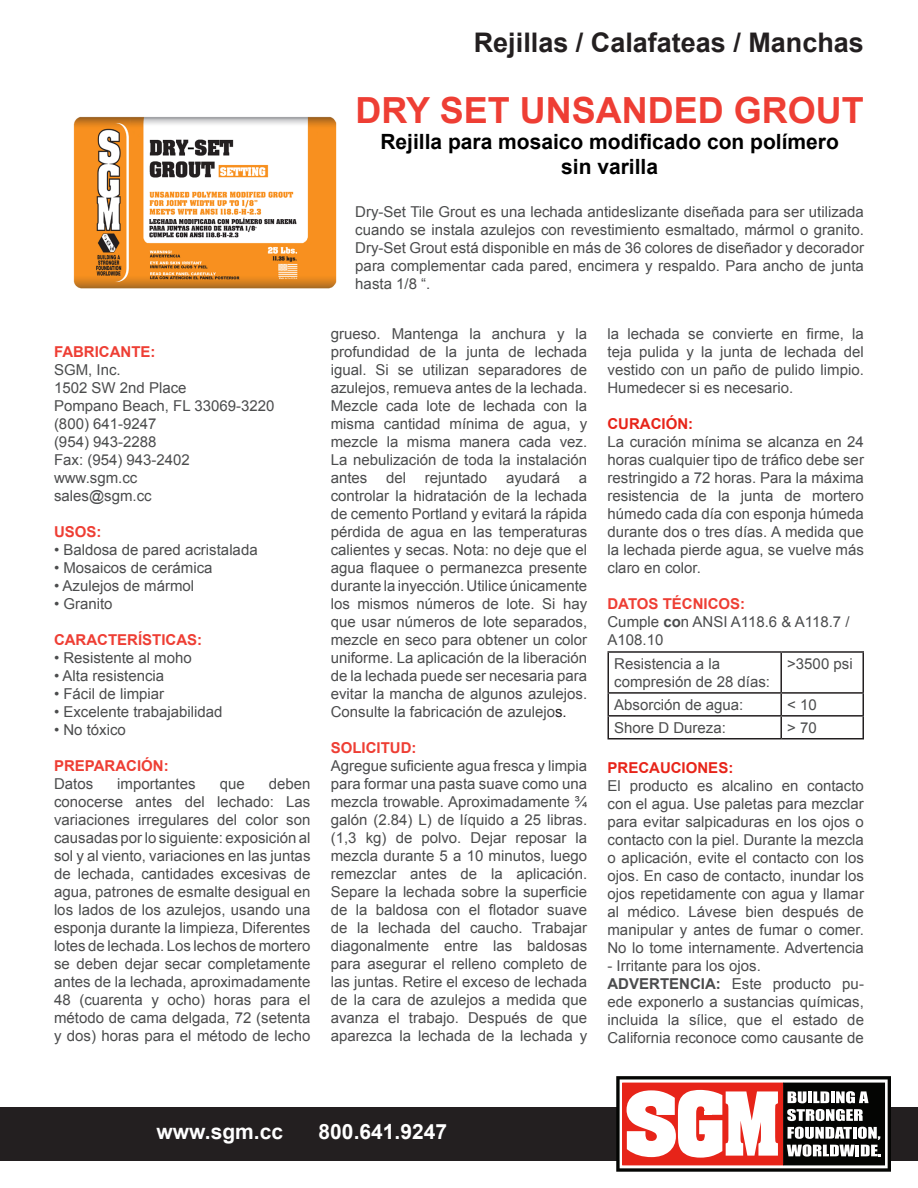
<style>
.page{position:relative;width:918px;height:1188px;background:#fff}
.page>*{position:absolute;margin:0;border:0;box-sizing:border-box;transform-origin:0 0}
.t1{font:700 36px "Arial";color:#ee3e34}
.t2{font:700 27px "Arial";color:#231f20}
.t3{font:700 21px "Arial";color:#000}
.t4{font:700 21px "Arial";color:#fff}
.t5{font:15px/18px "Arial";color:#4b4c4d;text-align:justify}
.t6{font:700 15px/18px "Arial";color:#ee3e34}
.t7{font:700 15px "Arial";color:#e72419}
.s1{font-weight:400;color:#4b4c4d}
.s2{color:#231f20}
.s3{font-weight:700}
</style>
<div class="page">
<div style="left:0;top:1107px;width:918px;height:54px;background:#231f20"></div>
<svg style="left:616px;top:1076px;width:275px;height:96px;background:#ad8582"></svg>
<hr style="left:608px;top:651px;width:173px;height:2px;background:#231f20">
<hr style="left:608px;top:653px;width:1px;height:39px;background:#231f20">
<hr style="left:781px;top:651px;width:83px;height:2px;background:#231f20">
<hr style="left:780px;top:653px;width:2px;height:39px;background:#231f20">
<hr style="left:862px;top:653px;width:2px;height:39px;background:#231f20">
<hr style="left:608px;top:692px;width:173px;height:2px;background:#231f20">
<hr style="left:781px;top:692px;width:83px;height:2px;background:#231f20">
<hr style="left:780px;top:694px;width:2px;height:21px;background:#231f20">
<hr style="left:862px;top:694px;width:2px;height:21px;background:#231f20">
<hr style="left:608px;top:715px;width:173px;height:2px;background:#231f20">
<svg style="left:608px;top:694px;width:1px;height:44px"></svg>
<hr style="left:781px;top:715px;width:83px;height:2px;background:#231f20">
<hr style="left:780px;top:717px;width:2px;height:21px;background:#231f20">
<hr style="left:862px;top:717px;width:2px;height:21px;background:#231f20">
<hr style="left:608px;top:738px;width:173px;height:2px;background:#231f20">
<hr style="left:781px;top:738px;width:83px;height:2px;background:#231f20">
<img style="left:73px;top:116px;width:264px;height:173px">
<p class="t6" style="left:54px;top:343px;width:103px">FABRICANTE:<br><span class="s1">SGM, Inc.</span></p>
<p class="t5" style="left:54px;top:379px;width:134px">1502 SW 2nd Place</p>
<p class="t5" style="left:54px;top:397px;width:222px">Pompano Beach, FL 33069-3220</p>
<p class="t5" style="left:54px;top:415px;width:104px">(800) 641-9247</p>
<p class="t5" style="left:54px;top:433px;width:104px">(954) 943-2288</p>
<p class="t5" style="left:54px;top:451px;width:137px">Fax: (954) 943-2402</p>
<p class="t5" style="left:54px;top:469px;width:85px">www.sgm.cc</p>
<p class="t5" style="left:54px;top:487px;width:99px">sales@sgm.cc</p>
<p class="t6" style="left:54px;top:523px;width:49px">USOS:</p>
<p class="t5" style="left:54px;top:541px;width:205px">• Baldosa de pared acristalada</p>
<p class="t5" style="left:54px;top:559px;width:160px">• Mosaicos de cerámica</p>
<p class="t5" style="left:54px;top:577px;width:142px">• Azulejos de mármol</p>
<p class="t5" style="left:54px;top:595px;width:60px">• Granito</p>
<p class="t6" style="left:54px;top:631px;width:150px">CARACTERÍSTICAS:</p>
<p class="t5" style="left:54px;top:649px;width:139px">• Resistente al moho</p>
<p class="t5" style="left:54px;top:667px;width:112px">• Alta resistencia</p>
<p class="t5" style="left:54px;top:685px;width:112px">• Fácil de limpiar</p>
<p class="t5" style="left:54px;top:703px;width:170px">• Excelente trabajabilidad</p>
<p class="t5" style="left:54px;top:721px;width:73px">• No tóxico</p>
<p class="t6" style="left:54px;top:757px;width:116px">PREPARACIÓN:</p>
<p class="t5" style="left:54px;top:775px;width:41px">Datos</p>
<p class="t5" style="left:117px;top:775px;width:80px">importantes</p>
<p class="t5" style="left:220px;top:775px;width:27px">que</p>
<p class="t5" style="left:54px;top:775px;width:258px;text-indent:215px">deben conocerse antes del lechado: Las variaciones irregulares del color son causadas por lo siguiente: exposición al sol y al viento, variaciones en las juntas de lechada, cantidades excesivas de agua, patrones de esmalte desigual en los lados de los azulejos, usando una esponja durante la limpieza, Diferentes lotes de lechada. Los lechos de mortero se deben dejar secar completamente antes de la lechada, aproximadamente 48 (cuarenta y ocho) horas para el método de cama delgada, 72 (setenta y dos) horas para el método de lecho</p>
<p class="t2" style="left:474px;top:25px;width:392px">Rejillas / Calafateas / Manchas</p>
<p class="t1" style="left:356px;top:87px;width:510px">DRY SET UNSANDED GROUT</p>
<p class="t3" style="left:380px;top:127px;width:460px">Rejilla para mosaico modificado con polímero</p>
<p class="t3" style="left:561px;top:152px;width:98px">sin varilla</p>
<p class="t5" style="left:355px;top:203px;width:510px">Dry-Set Tile Grout es una lechada antideslizante diseñada para ser utilizada cuando se instala azulejos con revestimiento esmaltado, mármol o granito.<br>Dry-Set Grout está disponible en más de 36 colores de diseñador y decorador para complementar cada pared, encimera y respaldo. Para ancho de junta hasta 1/8 “.</p>
<p class="t5" style="left:331px;top:325px;width:258px">grueso. Mantenga la anchura y la profundidad de la junta de lechada igual. Si se utilizan separadores de azulejos, remueva antes de la lechada.<br>Mezcle cada lote de lechada con la misma cantidad mínima de agua, y mezcle la misma manera cada vez.<br>La nebulización de toda la instalación antes del rejuntado ayudará a controlar la hidratación de la lechada de cemento Portland y evitará la rápida pérdida de agua en las temperaturas calientes y secas. Nota: no deje que el agua flaquee o permanezca presente durante la inyección. Utilice únicamente los mismos números de lote. Si hay que usar números de lote separados, mezcle en seco para obtener un color uniforme. La aplicación de la liberación de la lechada puede ser necesaria para evitar la mancha de algunos azulejos.<br>Consulte la fabricación de azulejo<span class="s2">s.</span></p>
<p class="t6" style="left:331px;top:739px;width:87px">SOLICITUD:</p>
<p class="t5" style="left:331px;top:757px;width:258px">Agregue suficiente agua fresca y limpia para formar una pasta suave como una mezcla trowable. Aproximadamente ¾ galón (2.84) L) de líquido a 25 libras. (1,3 kg) de polvo. Dejar reposar la mezcla durante 5 a 10 minutos, luego remezclar antes de la aplicación.<br>Separe la lechada sobre la superficie de la baldosa con el flotador suave de la lechada del caucho. Trabajar diagonalmente entre las baldosas para asegurar el relleno completo de las juntas. Retire el exceso de lechada de la cara de azulejos a medida que avanza el trabajo. Después de que aparezca la lechada de la lechada y</p>
<p class="t5" style="left:608px;top:325px;width:258px">la lechada se convierte en firme, la teja pulida y la junta de lechada del vestido con un paño de pulido limpio.<br>Humedecer si es necesario.</p>
<p class="t7" style="left:608px;top:414px;width:87px">CURACIÓN:</p>
<p class="t5" style="left:608px;top:433px;width:258px">La curación mínima se alcanza en 24 horas cualquier tipo de tráfico debe ser restringido a 72 horas. Para la máxima resistencia de la junta de mortero húmedo cada día con esponja húmeda durante dos o tres días. A medida que la lechada pierde agua, se vuelve más claro en color.</p>
<p class="t6" style="left:608px;top:595px;width:139px">DATOS TÉCNICOS:</p>
<p class="t5" style="left:608px;top:613px;width:244px">Cumple <span class="s3">co</span>n ANSI A118.6 &amp; A118.7 /<br>A108.10</p>
<p class="t5" style="left:614px;top:655px;width:107px">Resistencia a la</p>
<p class="t5" style="left:614px;top:673px;width:157px">compresión de 28 días:</p>
<p class="t5" style="left:787px;top:655px;width:67px">&gt;3500 psi</p>
<p class="t5" style="left:614px;top:696px;width:131px">Absorción de agua:</p>
<p class="t5" style="left:787px;top:696px;width:31px">&lt; 10</p>
<p class="t5" style="left:614px;top:719px;width:113px">Shore D Dureza:</p>
<p class="t5" style="left:787px;top:719px;width:31px">&gt; 70</p>
<p class="t7" style="left:608px;top:758px;width:127px">PRECAUCIONES:</p>
<p class="t5" style="left:608px;top:777px;width:258px">El producto es alcalino en contacto con el agua. Use paletas para mezclar para evitar salpicaduras en los ojos o contacto con la piel. Durante la mezcla o aplicación, evite el contacto con los ojos. En caso de contacto, inundar los ojos repetidamente con agua y llamar al médico. Lávese bien después de manipular y antes de fumar o comer.<br>No lo tome internamente. Advertencia</p>
<p class="t5" style="left:608px;top:957px;width:155px">- Irritante para los ojos.</p>
<p class="t5" style="left:608px;top:975px;width:258px"><span class="s3">ADVERTENCIA:</span> Este producto pu&shy;ede exponerlo a sustancias químicas, incluida la sílice, que el estado de California reconoce como causante de</p>
<p class="t4" style="left:157px;top:1118px;width:128px">www.sgm.cc</p>
<p class="t4" style="left:319px;top:1118px;width:130px">800.641.9247</p>
</div>
